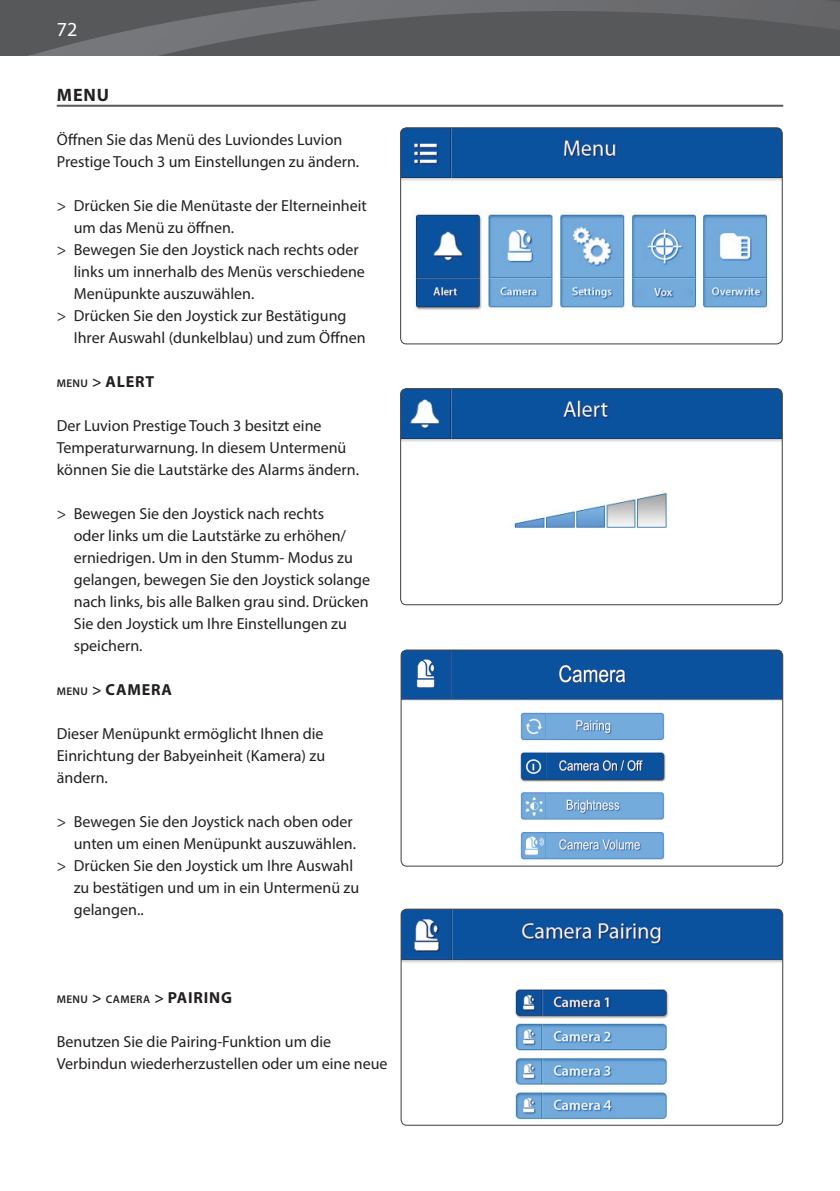
<style>
.page{position:relative;width:840px;height:1191px;background:#fff}
.page>*{position:absolute;margin:0;border:0;box-sizing:border-box;transform-origin:0 0}
.t1{font:20px "Myriad Pro";color:#fff}
.t2{font:700 18px "Myriad Pro";color:#231f20}
.t3{font:16px/22px "Myriad Pro";color:#231f20}
.t4{font:700 16px "Myriad Pro";letter-spacing:.05em;color:#231f20}
.t5{font:600 11.2px "Myriad Pro";letter-spacing:.035em;color:#231f20}
.s1{font-weight:600;font-size:11.2px}
.s2{font-weight:600}
.s3{font-size:16px}
.s4{font-weight:700;font-size:16px}
</style>
<div class="page">
<div style="left:0;top:0;width:839px;height:56px;background:#57585a"></div>
<svg style="left:29px;top:0;width:810px;height:56px"></svg>
<img style="left:401px;top:128px;width:380px;height:216px">
<div style="left:400px;top:127px;width:382px;height:217px;border:1px solid #3e3e3f;border-radius:6px"></div>
<hr style="left:57px;top:105px;width:725px;height:2px;background:#57585a">
<img style="left:401px;top:389px;width:380px;height:216px">
<div style="left:400px;top:388px;width:382px;height:217px;border:1px solid #3e3e3f;border-radius:6px"></div>
<img style="left:401px;top:650px;width:381px;height:216px">
<div style="left:400px;top:649px;width:382px;height:217px;border:1px solid #3e3e3f;border-radius:6px"></div>
<img style="left:401px;top:909px;width:381px;height:216px">
<div style="left:400px;top:908px;width:382px;height:217px;border:1px solid #3e3e3f;border-radius:6px"></div>
<p class="t1" style="left:57px;top:17px;width:22px">72</p>
<p class="t2" style="left:57px;top:83px;width:54px">MENU</p>
<p class="t3" style="left:57px;top:128px;width:304px">Öffnen Sie das Menü des Luviondes Luvion<br>Prestige Touch 3 um Einstellungen zu ändern.</p>
<p class="t3" style="left:57px;top:194px;width:311px">&gt; Drücken Sie die Menütaste der Elterneinheit</p>
<p class="t3" style="left:74px;top:216px;width:162px">um das Menü zu öffnen.</p>
<p class="t3" style="left:57px;top:238px;width:303px">&gt; Bewegen Sie den Joystick nach rechts oder</p>
<p class="t3" style="left:74px;top:260px;width:292px">links um innerhalb des Menüs verschiedene</p>
<p class="t3" style="left:74px;top:282px;width:182px">Menüpunkte auszuwählen.</p>
<p class="t3" style="left:57px;top:304px;width:291px">&gt; Drücken Sie den Joystick zur Bestätigung</p>
<p class="t3" style="left:74px;top:326px;width:293px">Ihrer Auswahl (dunkelblau) und zum Öffnen</p>
<p class="t4" style="left:57px;top:371px;width:99px"><span class="s1">MENU</span> <span class="s2">&gt;</span> ALERT</p>
<p class="t3" style="left:57px;top:414px;width:303px">Der Luvion Prestige Touch 3 besitzt eine<br>Temperaturwarnung. In diesem Untermenü können Sie die Lautstärke des Alarms ändern.</p>
<p class="t3" style="left:74px;top:502px;width:298px;text-indent:-17px">&gt; Bewegen Sie den Joystick nach rechts<br>oder links um die Lautstärke zu erhöhen/ erniedrigen. Um in den Stumm- Modus zu gelangen, bewegen Sie den Joystick solange nach links, bis alle Balken grau sind. Drücken Sie den Joystick um Ihre Einstellungen zu speichern.</p>
<p class="t4" style="left:57px;top:679px;width:117px"><span class="s1">MENU</span> <span class="s2">&gt;</span> CAMERA</p>
<p class="t3" style="left:57px;top:722px;width:270px;text-align:justify">Dieser Menüpunkt ermöglicht Ihnen die Einrichtung der Babyeinheit (Kamera) zu ändern.</p>
<p class="t3" style="left:57px;top:810px;width:297px">&gt; Bewegen Sie den Joystick nach oben oder</p>
<p class="t3" style="left:74px;top:832px;width:284px">unten um einen Menüpunkt auszuwählen.</p>
<p class="t3" style="left:57px;top:854px;width:298px">&gt; Drücken Sie den Joystick um Ihre Auswahl</p>
<p class="t3" style="left:74px;top:876px;width:287px">zu bestätigen und um in ein Untermenü zu</p>
<p class="t3" style="left:74px;top:898px;width:71px">gelangen..</p>
<p class="t5" style="left:57px;top:992px;width:177px">MENU <span class="s3">&gt;</span> CAMERA <span class="s3">&gt;</span> <span class="s4">PAIRING</span></p>
<p class="t3" style="left:57px;top:1030px;width:332px">Benutzen Sie die Pairing-Funktion um die<br>Verbindun wiederherzustellen oder um eine neue</p>
</div>
